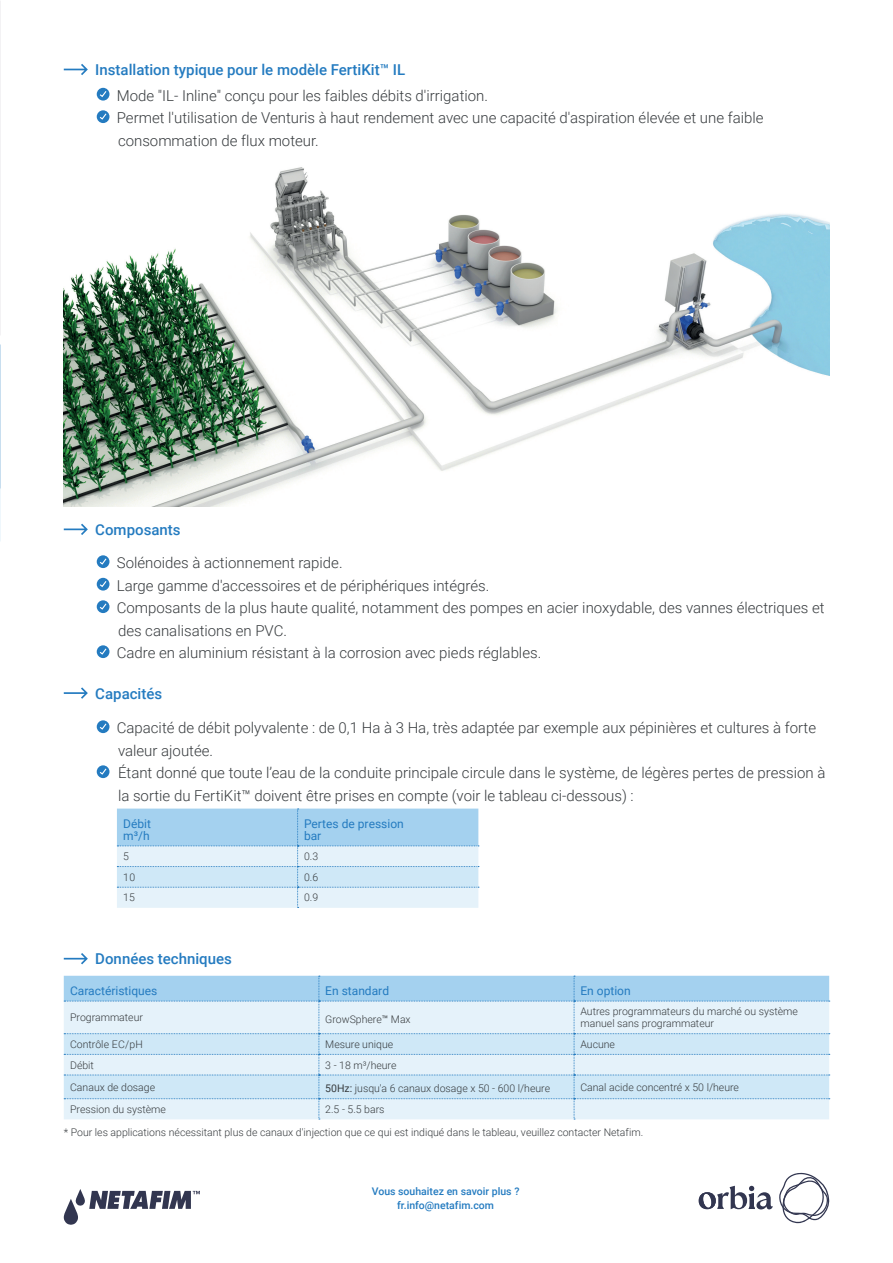
<style>
.page{position:relative;width:893px;height:1263px;background:#fff}
.page>*{position:absolute;margin:0;border:0;box-sizing:border-box;transform-origin:0 0}
.t1{font:300 15px/22.5px "Roboto";color:#373b3e}
.t2{font:500 15px "Roboto";color:#247bc0}
.t3{font:12px/12px "Roboto";color:#247bc0}
.t4{font:300 10.5px/12px "Roboto";color:#373b3e}
.t5{font:500 10.5px/13.5px "Roboto";color:#247bc0;text-align:center}
.s1{font-weight:400}
</style>
<div class="page">
<svg style="left:64px;top:524px;width:24px;height:11px"></svg>
<svg style="left:64px;top:687px;width:24px;height:12px"></svg>
<div style="left:97px;top:555px;width:12px;height:13px;background:#247bc0;border-radius:50%"></div>
<svg style="left:99px;top:557px;width:9px;height:8px"></svg>
<svg style="left:97px;top:578px;width:12px;height:13px"></svg>
<svg style="left:99px;top:580px;width:9px;height:8px"></svg>
<div style="left:97px;top:600px;width:12px;height:13px;background:#247bc0;border-radius:50%"></div>
<svg style="left:99px;top:602px;width:9px;height:8px"></svg>
<div style="left:97px;top:645px;width:12px;height:13px;background:#247bc0;border-radius:50%"></div>
<svg style="left:99px;top:647px;width:9px;height:8px"></svg>
<div style="left:97px;top:720px;width:12px;height:13px;background:#247bc0;border-radius:50%"></div>
<svg style="left:99px;top:722px;width:9px;height:8px"></svg>
<div style="left:97px;top:765px;width:12px;height:13px;background:#247bc0;border-radius:50%"></div>
<svg style="left:99px;top:767px;width:9px;height:8px"></svg>
<img style="left:64px;top:167px;width:765px;height:339px">
<svg style="left:117px;top:808px;width:362px;height:100px;background:#c5e2f4"></svg>
<svg style="left:64px;top:953px;width:24px;height:11px"></svg>
<svg style="left:64px;top:976px;width:766px;height:143px;background:#cfe7f6"></svg>
<svg style="left:64px;top:64px;width:24px;height:11px"></svg>
<svg style="left:97px;top:88px;width:12px;height:13px"></svg>
<svg style="left:99px;top:90px;width:9px;height:8px"></svg>
<svg style="left:97px;top:110px;width:12px;height:13px"></svg>
<svg style="left:99px;top:112px;width:9px;height:9px"></svg>
<svg style="left:63px;top:1189px;width:137px;height:36px"></svg>
<svg style="left:699px;top:1186px;width:74px;height:23px"></svg>
<svg style="left:779px;top:1172px;width:51px;height:52px"></svg>
<p class="t2" style="left:95px;top:59px;width:311px">Installation typique pour le modèle FertiKit™ IL</p>
<p class="t1" style="left:117px;top:83px;width:648px">Mode "IL- Inline" conçu pour les faibles débits d'irrigation.<br>Permet l'utilisation de Venturis à haut rendement avec une capacité d'aspiration élevée et une faible consommation de flux moteur.</p>
<p class="t2" style="left:95px;top:519px;width:87px">Composants</p>
<p class="t1" style="left:117px;top:551px;width:709px">Solénoides à actionnement rapide.<br>Large gamme d'accessoires et de périphériques intégrés.<br>Composants de la plus haute qualité, notamment des pompes en acier inoxydable, des vannes électriques et des canalisations en PVC.<br>Cadre en aluminium résistant à la corrosion avec pieds réglables.</p>
<p class="t2" style="left:95px;top:683px;width:68px">Capacités</p>
<p class="t1" style="left:117px;top:716px;width:710px">Capacité de débit polyvalente : de 0,1 Ha à 3 Ha, très adaptée par exemple aux pépinières et cultures à forte valeur ajoutée.<br>Étant donné que toute l’eau de la conduite principale circule dans le système, de légères pertes de pression à la sortie du FertiKit™ doivent être prises en compte (voir le tableau ci-dessous) :</p>
<p class="t3" style="left:123px;top:817px;width:29px">Débit m³/h</p>
<p class="t3" style="left:304px;top:817px;width:101px">Pertes de pression bar</p>
<p class="t4" style="left:123px;top:850px;width:7px">5</p>
<p class="t4" style="left:304px;top:850px;width:16px">0.3</p>
<p class="t4" style="left:123px;top:871px;width:14px">10</p>
<p class="t4" style="left:304px;top:871px;width:16px">0.6</p>
<p class="t4" style="left:123px;top:891px;width:13px">15</p>
<p class="t4" style="left:304px;top:891px;width:16px">0.9</p>
<p class="t2" style="left:95px;top:948px;width:138px">Données techniques</p>
<p class="t3" style="left:70px;top:984px;width:89px">Caractéristiques</p>
<p class="t3" style="left:325px;top:984px;width:65px">En standard</p>
<p class="t3" style="left:580px;top:984px;width:52px">En option</p>
<p class="t4" style="left:70px;top:1011px;width:74px">Programmateur</p>
<p class="t4" style="left:325px;top:1013px;width:87px">GrowSphere<span class="s1">™</span> Max</p>
<p class="t4" style="left:580px;top:1005px;width:219px">Autres programmateurs du marché ou système manuel sans programmateur</p>
<p class="t4" style="left:70px;top:1038px;width:74px">Contrôle EC/pH</p>
<p class="t4" style="left:325px;top:1038px;width:69px">Mesure unique</p>
<p class="t4" style="left:580px;top:1038px;width:36px">Aucune</p>
<p class="t4" style="left:70px;top:1058px;width:25px">Débit</p>
<p class="t4" style="left:325px;top:1058px;width:73px">3 - 18 m³/heure</p>
<p class="t4" style="left:70px;top:1081px;width:86px">Canaux de dosage</p>
<p class="t4" style="left:325px;top:1082px;width:226px"><span class="s1">50Hz:</span> jusqu'a 6 canaux dosage x 50 - 600 l/heure</p>
<p class="t4" style="left:580px;top:1081px;width:160px">Canal acide concentré x 50 l/heure</p>
<p class="t4" style="left:70px;top:1103px;width:97px">Pression du système</p>
<p class="t4" style="left:64px;top:1097px;width:581px;line-height:22.8px;text-align:center">2.5 - 5.5 bars<br>* Pour les applications nécessitant plus de canaux d'injection que ce qui est indiqué dans le tableau, veuillez contacter Netafim.</p>
<p class="t5" style="left:372px;top:1184px;width:149px">Vous souhaitez en savoir plus ? fr.info@netafim.com</p>
</div>
